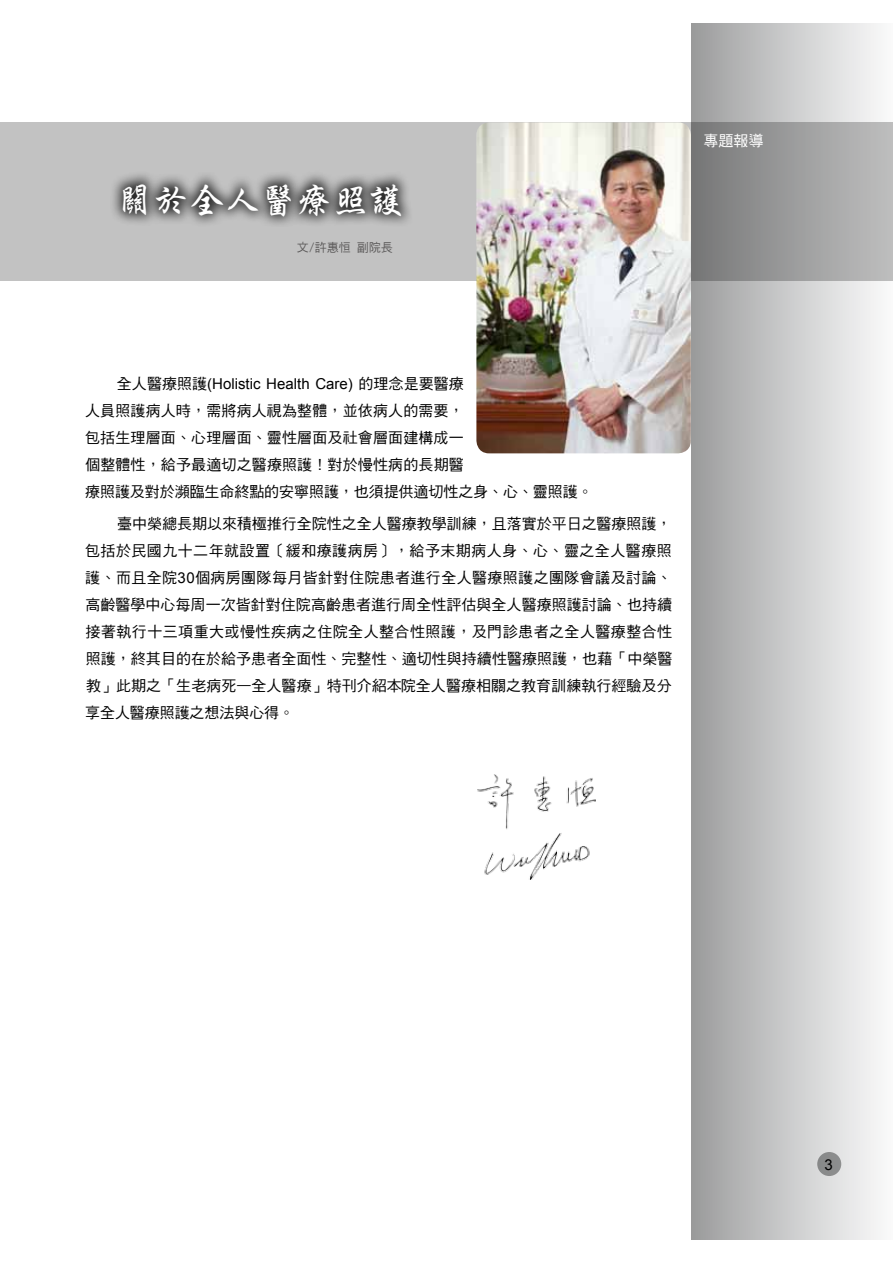
<style>
.page{position:relative;width:893px;height:1263px;background:#fff}
.page>*{position:absolute;margin:0;border:0;box-sizing:border-box;transform-origin:0 0}
.t1{font:700 36px "AR Xing Kai B5";color:#fff}
.t2{font:15px/27px "DF Hei Std W5";letter-spacing:.005em;color:#000}
.t3{font:15px "Arial";color:#000}
.t4{font:15px "DF Hei Std W5";color:#fff}
.t5{font:12px "DF Hei Md HK BF";color:#595757}
.s1{font-family:"DF Hei Std W5"}
.s2{font-family:"Arial"}
</style>
<div class="page">
<div style="left:691px;top:23px;width:202px;height:1216px;background:linear-gradient(to right,#9c9c9d,#fbfcfc)"></div>
<svg style="left:0;top:122px;width:893px;height:159px;background:#b3b4b4"></svg>
<div style="left:108px;top:169px;width:305px;height:58px;background:#000;opacity:.77"></div>
<img style="left:476px;top:122px;width:215px;height:331px">
<img style="left:478px;top:774px;width:117px;height:105px">
<h1 class="t1" style="left:116px;top:182px;width:290px">關於全人醫療照護</h1>
<p class="t5" style="left:297px;top:241px;width:98px">文/許惠恒 副院長</p>
<p class="t4" style="left:704px;top:132px;width:61px">專題報導</p>
<p class="t3" style="left:117px;top:374px;width:348px"><span class="s1">全人醫療照護</span>(Holistic Health Care) <span class="s1">的理念是要醫療</span></p>
<p class="t2" style="left:85px;top:397px;width:509px">人員照護病人時，需將病人視為整體，並依病人的需要，<br>包括生理層面、心理層面、靈性層面及社會層面建構成一<br>個整體性，給予最適切之醫療照護！對於慢性病的長期醫<br>療照護及對於瀕臨生命終點的安寧照護，也須提供適切性之身、心、靈照護。</p>
<p class="t2" style="left:85px;top:509px;width:589px;text-align:justify;text-indent:32px">臺中榮總長期以來積極推行全院性之全人醫療教學訓練，且落實於平日之醫療照護，包括於民國九十二年就設置〔緩和療護病房〕，給予末期病人身、心、靈之全人醫療照護、而且全院<span class="s2">30</span>個病房團隊每月皆針對住院患者進行全人醫療照護之團隊會議及討論、高齡醫學中心每周一次皆針對住院高齡患者進行周全性評估與全人醫療照護討論、也持續接著執行十三項重大或慢性疾病之住院全人整合性照護，及門診患者之全人醫療整合性照護，終其目的在於給予患者全面性、完整性、適切性與持續性醫療照護，也藉「中榮醫教」此期之「生老病死—全人醫療」特刊介紹本院全人醫療相關之教育訓練執行經驗及分享全人醫療照護之想法與心得。</p>
<p class="t3" style="left:824px;top:1155px;width:10px">3</p>
</div>
